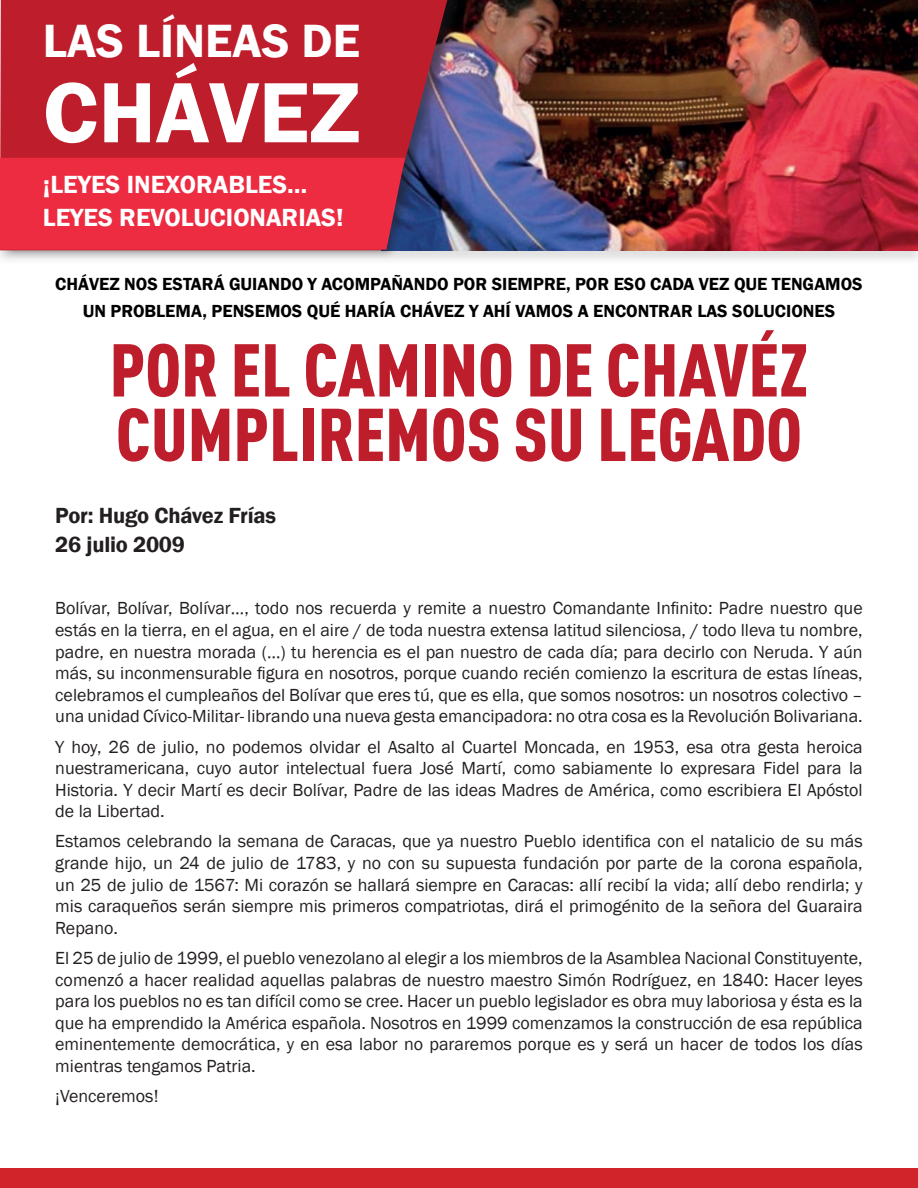
<style>
.page{position:relative;width:918px;height:1188px;background:#fff}
.page>*{position:absolute;margin:0;border:0;box-sizing:border-box;transform-origin:0 0}
.Estilo_de_párrafo_1{font:600 88.5px "Franklin Gothic";color:#fff}
.Estilo_de_párrafo_1-2{font:900 73.5px/64.5px "DIN Cond";color:#be1d2c}
.Estilo_de_párrafo_1-3{font:600 48px "Franklin Gothic";color:#fff}
.Estilo_de_párrafo_1-4{font:600 25.5px/33px "Franklin Gothic";color:#fff}
.t1{font:600 22.5px/28.5px "Franklin Gothic";letter-spacing:-.01em;color:#231f20}
.t2{font:18px/21.6px "Franklin Gothic";color:#231f20;text-align:justify}
.Estilo_de_párrafo_1-5{font:600 18px/27px "Franklin Gothic";color:#000;text-align:center}
</style>
<div class="page">
<div style="left:0;top:227px;width:918px;height:39px;background:#231f20;opacity:.14"></div>
<img style="left:468px;top:0;width:450px;height:250px">
<div style="left:0;top:0;width:468px;height:259px;background:#231f20;opacity:.48"></div>
<svg style="left:0;top:0;width:447px;height:250px;fill:#be1d2c"></svg>
<div style="left:0;top:158px;width:405px;height:92px;background:#ed2c42"></div>
<div style="left:0;top:1168px;width:918px;height:20px;background:#d1232a"></div>
<p class="Estilo_de_párrafo_1-3" style="left:43px;top:11px;width:319px">LAS LÍNEAS DE</p>
<p class="Estilo_de_párrafo_1" style="left:43px;top:58px;width:319px">CHÁVEZ</p>
<p class="Estilo_de_párrafo_1-4" style="left:43px;top:169px;width:302px">¡LEYES INEXORABLES…<br>LEYES REVOLUCIONARIAS!</p>
<p class="Estilo_de_párrafo_1-5" style="left:55px;top:271px;width:809px">CHÁVEZ NOS ESTARÁ GUIANDO Y ACOMPAÑANDO POR SIEMPRE, POR ESO CADA VEZ QUE TENGAMOS<br>UN PROBLEMA, PENSEMOS QUÉ HARÍA CHÁVEZ Y AHÍ VAMOS A ENCONTRAR LAS SOLUCIONES</p>
<p class="Estilo_de_párrafo_1-2" style="left:110px;top:336px;width:700px">POR EL CAMINO DE CHAVÉZ<br>CUMPLIREMOS SU LEGADO</p>
<p class="t1" style="left:55px;top:502px;width:222px">Por: Hugo Chávez Frías<br>26 julio 2009</p>
<p class="t2" style="left:55px;top:598px;width:809px">Bolívar, Bolívar, Bolívar…, todo nos recuerda y remite a nuestro Comandante Infinito: Padre nuestro que estás en la tierra, en el agua, en el aire / de toda nuestra extensa latitud silenciosa, / todo lleva tu nombre, padre, en nuestra morada (…) tu herencia es el pan nuestro de cada día; para decirlo con Neruda. Y aún más, su inconmensurable figura en nosotros, porque cuando recién comienzo la escritura de estas líneas, celebramos el cumpleaños del Bolívar que eres tú, que es ella, que somos nosotros: un nosotros colectivo – una unidad Cívico-Militar- librando una nueva gesta emancipadora: no otra cosa es la Revolución Bolivariana.</p>
<p class="t2" style="left:55px;top:736px;width:809px">Y hoy, 26 de julio, no podemos olvidar el Asalto al Cuartel Moncada, en 1953, esa otra gesta heroica nuestramericana, cuyo autor intelectual fuera José Martí, como sabiamente lo expresara Fidel para la Historia. Y decir Martí es decir Bolívar, Padre de las ideas Madres de América, como escribiera El Apóstol de la Libertad.</p>
<p class="t2" style="left:55px;top:831px;width:809px">Estamos celebrando la semana de Caracas, que ya nuestro Pueblo identifica con el natalicio de su más grande hijo, un 24 de julio de 1783, y no con su supuesta fundación por parte de la corona española, un 25 de julio de 1567: Mi corazón se hallará siempre en Caracas: allí recibí la vida; allí debo rendirla; y mis caraqueños serán siempre mis primeros compatriotas, dirá el primogénito de la señora del Guaraira Repano.</p>
<p class="t2" style="left:55px;top:948px;width:809px">El 25 de julio de 1999, el pueblo venezolano al elegir a los miembros de la Asamblea Nacional Constituyente, comenzó a hacer realidad aquellas palabras de nuestro maestro Simón Rodríguez, en 1840: Hacer leyes para los pueblos no es tan difícil como se cree. Hacer un pueblo legislador es obra muy laboriosa y ésta es la que ha emprendido la América española. Nosotros en 1999 comenzamos la construcción de esa república eminentemente democrática, y en esa labor no pararemos porque es y será un hacer de todos los días mientras tengamos Patria.</p>
<p class="t2" style="left:55px;top:1086px;width:105px">¡Venceremos!</p>
</div>
